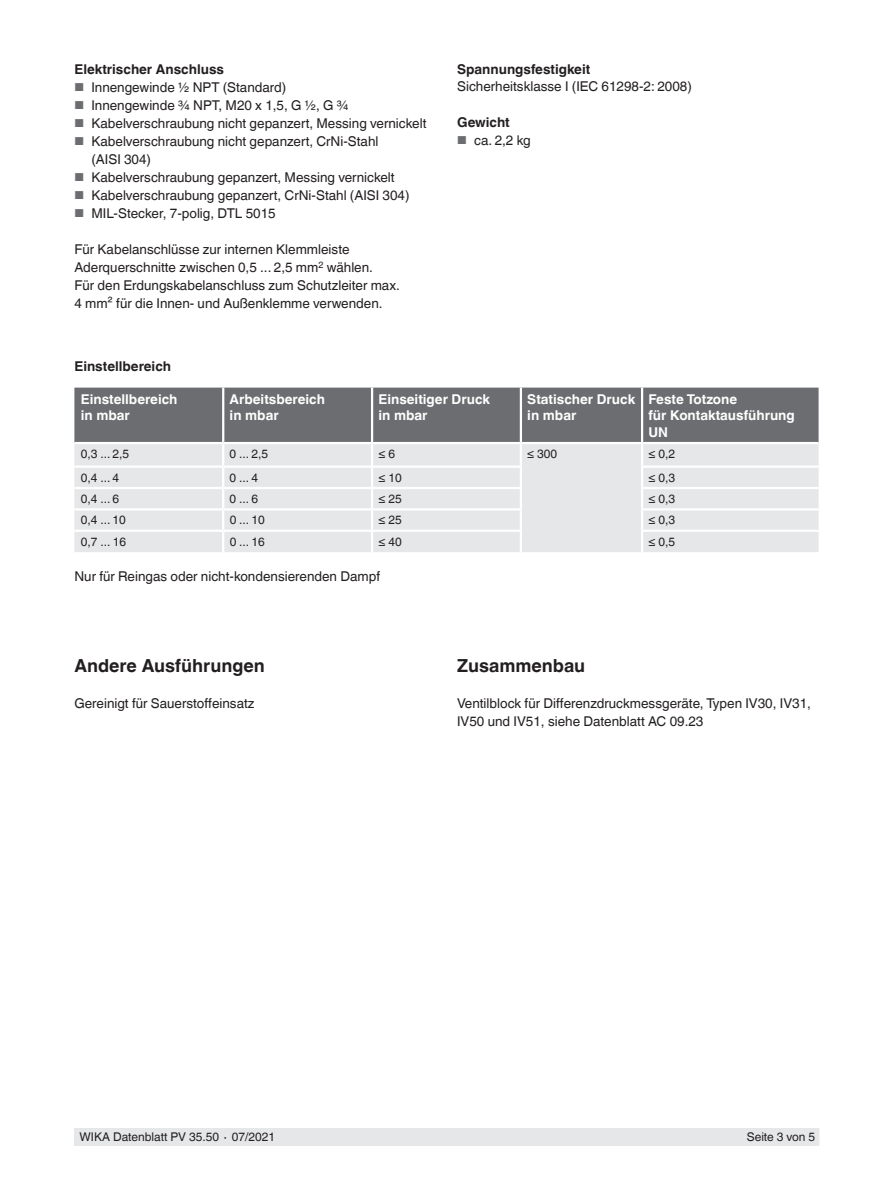
<style>
.page{position:relative;width:893px;height:1188px;background:#fff}
.page>*{position:absolute;margin:0;border:0;box-sizing:border-box;transform-origin:0 0}
.t1{font:700 18px "Helvetica World";color:#231f20}
.t2{font:13.5px/18px "Helvetica World";color:#231f20}
.t3{font:700 13.5px/16.5px "Helvetica World";color:#fff}
.t4{font:700 13.5px "Helvetica World";color:#231f20}
.t5{font:12px "Helvetica World";color:#231f20}
.s1{font-size:11.55px;color:#6c6d70}
</style>
<div class="page">
<div style="left:75px;top:1128px;width:744px;height:17px;background:#e6e7e9"></div>
<div style="left:74px;top:388px;width:745px;height:54px;background:#6c6d70"></div>
<div style="left:74px;top:444px;width:745px;height:108px;background:#e6e7e9"></div>
<hr style="left:641px;top:388px;width:2px;height:54px;background:#fff">
<hr style="left:641px;top:444px;width:2px;height:22px;background:#fff">
<hr style="left:74px;top:466px;width:149px;height:2px;background:#fff">
<hr style="left:223px;top:466px;width:149px;height:2px;background:#fff">
<hr style="left:372px;top:466px;width:150px;height:2px;background:#fff">
<hr style="left:641px;top:466px;width:178px;height:2px;background:#fff">
<hr style="left:74px;top:487px;width:149px;height:2px;background:#fff">
<hr style="left:223px;top:487px;width:149px;height:2px;background:#fff">
<hr style="left:372px;top:487px;width:150px;height:2px;background:#fff">
<hr style="left:641px;top:487px;width:178px;height:2px;background:#fff">
<hr style="left:74px;top:508px;width:149px;height:3px;background:#fff">
<hr style="left:223px;top:508px;width:149px;height:3px;background:#fff">
<svg style="left:222px;top:468px;width:2px;height:62px"></svg>
<hr style="left:372px;top:508px;width:150px;height:3px;background:#fff">
<hr style="left:641px;top:508px;width:178px;height:3px;background:#fff">
<svg style="left:641px;top:468px;width:2px;height:62px"></svg>
<hr style="left:74px;top:530px;width:149px;height:2px;background:#fff">
<hr style="left:223px;top:530px;width:149px;height:2px;background:#fff">
<hr style="left:222px;top:532px;width:2px;height:20px;background:#fff">
<hr style="left:372px;top:530px;width:150px;height:2px;background:#fff">
<hr style="left:641px;top:530px;width:178px;height:2px;background:#fff">
<hr style="left:641px;top:532px;width:2px;height:20px;background:#fff">
<hr style="left:222px;top:388px;width:2px;height:54px;background:#fff">
<hr style="left:371px;top:388px;width:2px;height:54px;background:#fff">
<hr style="left:222px;top:444px;width:2px;height:22px;background:#fff">
<hr style="left:371px;top:444px;width:2px;height:22px;background:#fff">
<svg style="left:371px;top:468px;width:2px;height:62px"></svg>
<hr style="left:371px;top:532px;width:2px;height:20px;background:#fff">
<hr style="left:520px;top:388px;width:2px;height:54px;background:#fff">
<hr style="left:520px;top:444px;width:2px;height:22px;background:#fff">
<svg style="left:520px;top:468px;width:2px;height:62px"></svg>
<hr style="left:520px;top:532px;width:2px;height:20px;background:#fff">
<p class="t4" style="left:74px;top:62px;width:151px">Elektrischer Anschluss</p>
<p class="t2" style="left:74px;top:79px;width:214px"><span class="s1">■</span> Innengewinde ½ NPT (Standard)</p>
<p class="t2" style="left:74px;top:97px;width:276px"><span class="s1">■</span> Innengewinde ¾ NPT, M20 x 1,5, G ½, G ¾</p>
<p class="t2" style="left:74px;top:115px;width:354px"><span class="s1">■</span> Kabelverschraubung nicht gepanzert, Messing vernickelt</p>
<p class="t2" style="left:91px;top:133px;width:289px;text-indent:-17px"><span class="s1">■</span> Kabelverschraubung nicht gepanzert, CrNi-Stahl (AISI 304)</p>
<p class="t2" style="left:74px;top:169px;width:322px"><span class="s1">■</span> Kabelverschraubung gepanzert, Messing vernickelt</p>
<p class="t2" style="left:74px;top:187px;width:337px"><span class="s1">■</span> Kabelverschraubung gepanzert, CrNi-Stahl (AISI 304)</p>
<p class="t2" style="left:74px;top:205px;width:203px"><span class="s1">■</span> MIL-Stecker, 7-polig, DTL 5015</p>
<p class="t2" style="left:74px;top:241px;width:327px">Für Kabelanschlüsse zur internen Klemmleiste Aderquerschnitte zwischen 0,5 ... 2,5 mm<sup>2</sup> wählen.<br>Für den Erdungskabelanschluss zum Schutzleiter max.<br>4 mm² für die Innen- und Außenklemme verwenden.</p>
<p class="t4" style="left:457px;top:62px;width:135px">Spannungsfestigkeit</p>
<p class="t2" style="left:457px;top:77px;width:236px">Sicherheitsklasse I (IEC 61298-2: 2008)</p>
<p class="t4" style="left:457px;top:114px;width:54px">Gewicht</p>
<p class="t2" style="left:457px;top:131px;width:75px"><span class="s1">■</span> ca. 2,2 kg</p>
<p class="t4" style="left:74px;top:359px;width:98px">Einstellbereich</p>
<p class="t3" style="left:81px;top:391px;width:98px">Einstellbereich in mbar</p>
<p class="t3" style="left:230px;top:391px;width:97px">Arbeitsbereich in mbar</p>
<p class="t3" style="left:378px;top:391px;width:113px">Einseitiger Druck in mbar</p>
<p class="t3" style="left:527px;top:391px;width:110px">Statischer Druck in mbar</p>
<p class="t3" style="left:648px;top:391px;width:148px">Feste Totzone<br>für Kontaktausführung<br>UN</p>
<p class="t5" style="left:81px;top:447px;width:50px">0,3 ... 2,5</p>
<p class="t5" style="left:230px;top:447px;width:40px">0 ... 2,5</p>
<p class="t5" style="left:378px;top:447px;width:18px">≤ 6</p>
<p class="t5" style="left:527px;top:447px;width:31px">≤ 300</p>
<p class="t5" style="left:648px;top:447px;width:28px">≤ 0,2</p>
<p class="t5" style="left:81px;top:470px;width:40px">0,4 ... 4</p>
<p class="t5" style="left:230px;top:470px;width:30px">0 ... 4</p>
<p class="t5" style="left:378px;top:470px;width:25px">≤ 10</p>
<p class="t5" style="left:648px;top:470px;width:28px">≤ 0,3</p>
<p class="t5" style="left:81px;top:492px;width:40px">0,4 ... 6</p>
<p class="t5" style="left:230px;top:492px;width:30px">0 ... 6</p>
<p class="t5" style="left:378px;top:492px;width:25px">≤ 25</p>
<p class="t5" style="left:648px;top:492px;width:28px">≤ 0,3</p>
<p class="t5" style="left:81px;top:513px;width:47px">0,4 ... 10</p>
<p class="t5" style="left:230px;top:513px;width:37px">0 ... 10</p>
<p class="t5" style="left:378px;top:513px;width:25px">≤ 25</p>
<p class="t5" style="left:648px;top:513px;width:28px">≤ 0,3</p>
<p class="t5" style="left:81px;top:535px;width:47px">0,7 ... 16</p>
<p class="t5" style="left:230px;top:535px;width:37px">0 ... 16</p>
<p class="t5" style="left:378px;top:535px;width:25px">≤ 40</p>
<p class="t5" style="left:648px;top:535px;width:28px">≤ 0,5</p>
<p class="t2" style="left:74px;top:567px;width:307px">Nur für Reingas oder nicht-kondensierenden Dampf</p>
<h1 class="t1" style="left:74px;top:655px;width:192px">Andere Ausführungen</h1>
<p class="t2" style="left:74px;top:694px;width:182px">Gereinigt für Sauerstoffeinsatz</p>
<h1 class="t1" style="left:457px;top:655px;width:130px">Zusammenbau</h1>
<p class="t2" style="left:457px;top:694px;width:355px">Ventilblock für Differenzdruckmessgeräte, Typen IV30, IV31,<br>IV50 und IV51, siehe Datenblatt AC 09.23</p>
<p class="t5" style="left:80px;top:1130px;width:197px">WIKA Datenblatt PV 35.50 ∙ 07/2021</p>
<p class="t5" style="left:747px;top:1130px;width:70px">Seite 3 von 5</p>
</div>
